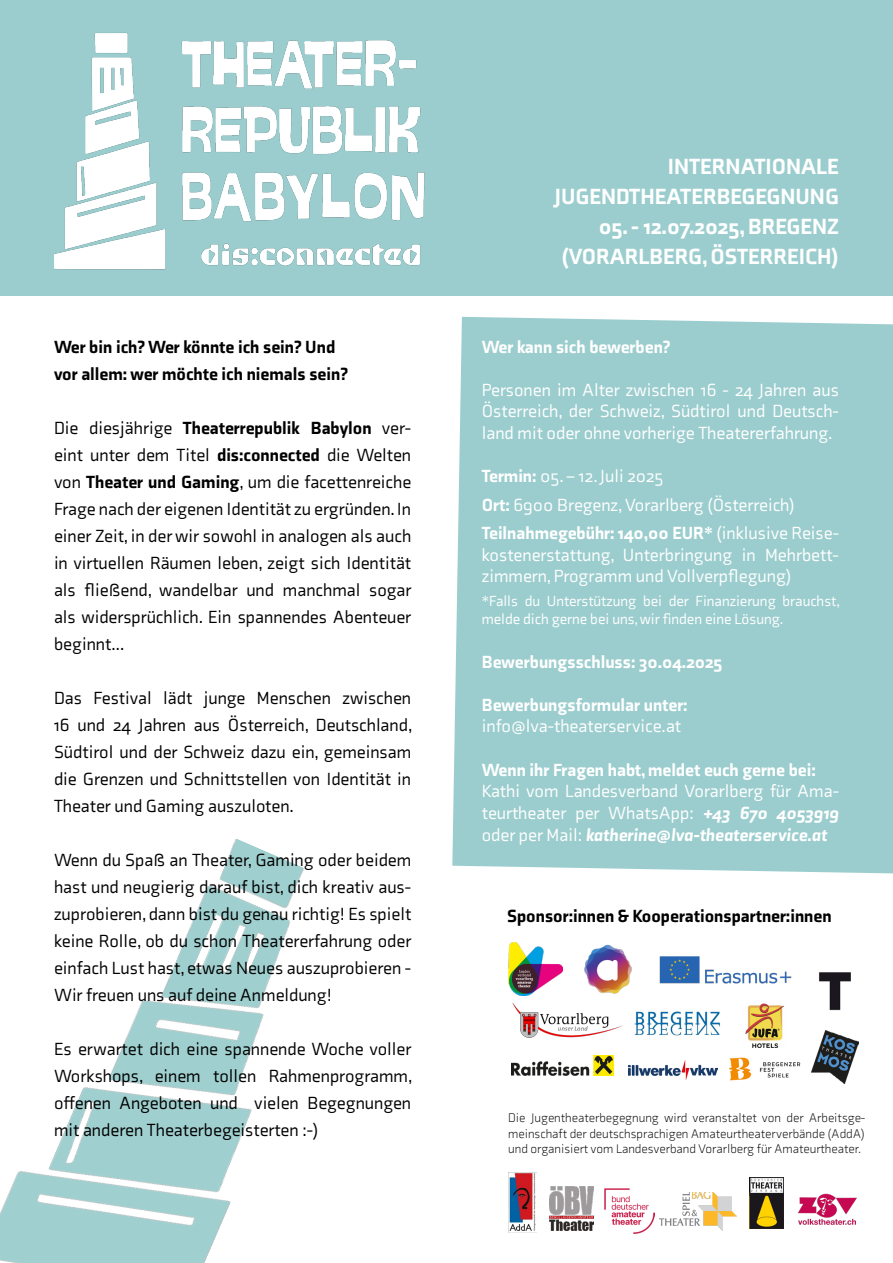
<style>
.page{position:relative;width:893px;height:1263px;background:#fff}
.page>*{position:absolute;margin:0;border:0;box-sizing:border-box;transform-origin:0 0}
.t1{font:900 22.5px/30px "Axia";color:#fff;text-align:right}
.t2{font:18px/27px "Axia";color:#000;text-align:justify}
.t3{font:18px/21.6px "Axia";color:#fff;text-align:justify}
.t4{font:900 18px "Axia";color:#fff}
.t5{font:900 18px/27px "Axia";color:#000}
.t6{font:15px/18px "Axia";color:#fff}
.t7{font:300 12.75px/15.3px "Axia";color:#000;text-align:justify}
.s1{font-weight:900}
.s2{font-weight:900;font-style:italic}
</style>
<div class="page">
<div style="left:452px;top:317px;width:441px;height:557px;background:#9ccdce"></div>
<img style="left:0;top:839px;width:304px;height:424px">
<div style="left:0;top:0;width:893px;height:296px;background:#9ccdce"></div>
<img style="left:54px;top:32px;width:371px;height:238px">
<img style="left:509px;top:1172px;width:27px;height:61px">
<img style="left:549px;top:1186px;width:44px;height:45px">
<img style="left:605px;top:1188px;width:49px;height:45px">
<img style="left:659px;top:1192px;width:77px;height:38px">
<img style="left:749px;top:1177px;width:35px;height:51px">
<img style="left:798px;top:1193px;width:59px;height:32px">
<img style="left:508px;top:942px;width:55px;height:53px">
<img style="left:745px;top:1003px;width:39px;height:44px">
<img style="left:584px;top:944px;width:48px;height:49px">
<img style="left:819px;top:972px;width:32px;height:39px">
<img style="left:511px;top:1055px;width:103px;height:20px">
<img style="left:729px;top:1057px;width:72px;height:24px">
<img style="left:628px;top:1060px;width:89px;height:20px">
<img style="left:811px;top:1031px;width:48px;height:52px">
<img style="left:659px;top:956px;width:133px;height:28px">
<img style="left:512px;top:1003px;width:112px;height:34px">
<img style="left:634px;top:1011px;width:86px;height:25px">
<p class="t5" style="left:54px;top:333px;width:295px">Wer bin ich? Wer könnte ich sein? Und vor allem: wer möchte ich niemals sein?</p>
<p class="t2" style="left:54px;top:414px;width:359px">Die diesjährige <span class="s1">Theaterrepublik Babylon</span> ver&shy;eint unter dem Titel <span class="s1">dis:connected</span> die Welten von <span class="s1">Theater und Gaming</span>, um die facettenreiche Frage nach der eigenen Identität zu ergründen. In einer Zeit, in der wir sowohl in analogen als auch in virtuellen Räumen leben, zeigt sich Identität als fließend, wandelbar und manchmal sogar als widersprüchlich. Ein spannendes Abenteuer beginnt…</p>
<p class="t2" style="left:54px;top:684px;width:360px">Das Festival lädt junge Menschen zwischen 16 und 24 Jahren aus Österreich, Deutschland, Südtirol und der Schweiz dazu ein, gemeinsam die Grenzen und Schnittstellen von Identität in Theater und Gaming auszuloten.</p>
<p class="t2" style="left:54px;top:846px;width:359px">Wenn du Spaß an Theater, Gaming oder beidem hast und neugierig darauf bist, dich kreativ aus&shy;zuprobieren, dann bist du genau richtig! Es spielt keine Rolle, ob du schon Theatererfahrung oder einfach Lust hast, etwas Neues auszuprobieren - Wir freuen uns auf deine Anmeldung!</p>
<p class="t2" style="left:54px;top:1035px;width:360px">Es erwartet dich eine spannende Woche voller Workshops, einem tollen Rahmenprogramm, offenen Angeboten und vielen Begegnungen mit anderen Theaterbegeisterten :-)</p>
<p class="t1" style="left:555px;top:151px;width:285px">INTERNATIONALE<br>JUGENDTHEATERBEGEGNUNG</p>
<p class="t1" style="left:561px;top:211px;width:279px">05. - 12.07.2025, BREGENZ (VORARLBERG, ÖSTERREICH)</p>
<p class="t4" style="left:482px;top:335px;width:190px">Wer kann sich bewerben?</p>
<p class="t3" style="left:482px;top:379px;width:359px">Personen im Alter zwischen 16 - 24 Jahren aus Österreich, der Schweiz, Südtirol und Deutsch&shy;land mit oder ohne vorherige Theatererfahrung.</p>
<p class="t3" style="left:482px;top:462px;width:359px;line-height:28.5px;text-align:left"><span class="s1">Termin:</span> 05. – 12. Juli 2025<br><span class="s1">Ort:</span> 6900 Bregenz, Vorarlberg (Österreich)<br><span class="s1">Teilnahmegebühr: 140,00 EUR*</span> (inklusive Reise-</p>
<p class="t3" style="left:482px;top:544px;width:359px">kostenerstattung, Unterbringung in Mehrbett&shy;zimmern, Programm und Vollverpflegung)</p>
<p class="t6" style="left:482px;top:592px;width:360px">*Falls du Unterstützung bei der Finanzierung brauchst, melde dich gerne bei uns, wir finden eine Lösung.</p>
<p class="t4" style="left:482px;top:650px;width:242px">Bewerbungsschluss: 30.04.2025</p>
<p class="t4" style="left:482px;top:694px;width:207px">Bewerbungsformular unter:</p>
<p class="t3" style="left:482px;top:715px;width:201px">info@lva-theaterservice.at</p>
<p class="t4" style="left:482px;top:758px;width:336px">Wenn ihr Fragen habt, meldet euch gerne bei:</p>
<p class="t3" style="left:482px;top:780px;width:359px">Kathi vom Landesverband Vorarlberg für Ama&shy;teurtheater per WhatsApp: <span class="s2">+43 670 4053919 </span>oder per Mail: <span class="s2">katherine@lva-theaterservice.at</span></p>
<p class="t5" style="left:507px;top:902px;width:326px">Sponsor:innen &amp; Kooperationspartner:innen</p>
<p class="t7" style="left:508px;top:1110px;width:359px">Die Jugentheaterbegegnung wird veranstaltet von der Arbeitsge&shy;meinschaft der deutschsprachigen Amateurtheaterverbände (AddA) und organisiert vom Landesverband Vorarlberg für Amateurtheater.</p>
</div>
